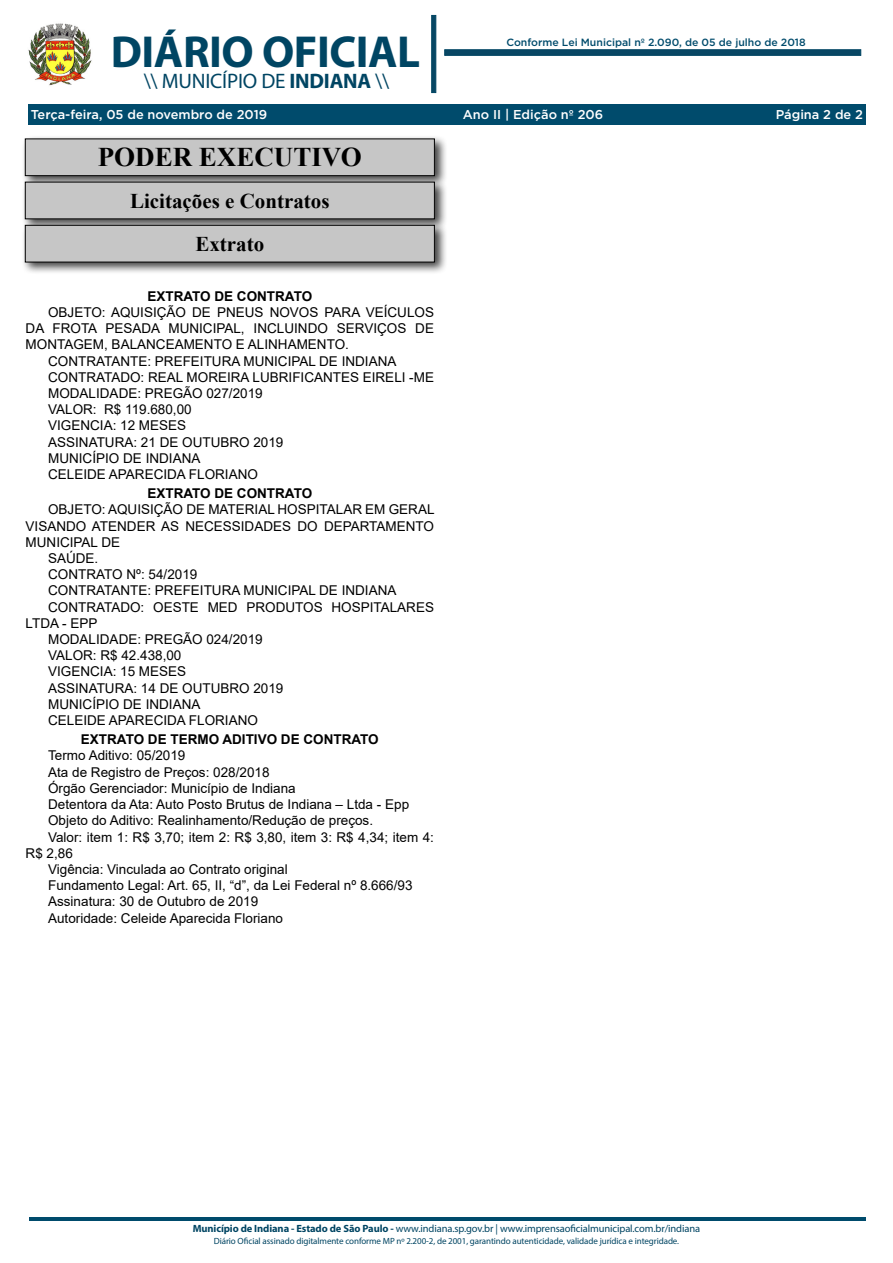
<style>
.page{position:relative;width:893px;height:1263px;background:#fff}
.page>*{position:absolute;margin:0;border:0;box-sizing:border-box;transform-origin:0 0}
.t1{font:700 45px "Myriad Pro";letter-spacing:-.01em;color:#004563}
.t2{font:700 27px "Times New Roman";color:#000}
.t3{font:700 21px "Times New Roman";color:#000}
.t4{font:21px "Myriad Pro";letter-spacing:-.01em;color:#004563}
._2_-_Corpo{font:13.5px/16.2px "Arial";color:#000;text-align:justify}
._1_-_Cabeçalho{font:700 13.5px "Arial";color:#000}
.t5{font:500 12.75px "Gotham";color:#fff}
.t6{font:10.5px "Myriad Pro";letter-spacing:-.01em;color:#004563}
.t7{font:500 10.5px "Gotham";color:#004b6c}
.t8{font:9px "Myriad Pro";letter-spacing:-.01em;color:#004563}
.s1{font-weight:700}
</style>
<div class="page">
<div style="left:28px;top:104px;width:837px;height:21px;background:#004b6c"></div>
<img style="left:28px;top:23px;width:64px;height:63px">
<svg style="left:431px;top:15px;width:5px;height:78px"></svg>
<svg style="left:444px;top:50px;width:417px;height:6px;background:#094965"></svg>
<hr style="left:29px;top:1218px;width:836px;height:3px;background:#004b6c">
<div style="left:21px;top:135px;width:426px;height:54px;background:#000;opacity:.75"></div>
<div style="left:25px;top:139px;width:409px;height:37px;background:#c6c6c6"></div>
<div style="left:25px;top:139px;width:410px;height:37px;border:1px solid #000"></div>
<div style="left:21px;top:178px;width:426px;height:54px;background:#000;opacity:.75"></div>
<div style="left:25px;top:182px;width:409px;height:37px;background:#c6c6c6"></div>
<div style="left:21px;top:221px;width:426px;height:54px;background:#000;opacity:.75"></div>
<div style="left:25px;top:225px;width:409px;height:37px;background:#c6c6c6"></div>
<div style="left:25px;top:225px;width:410px;height:37px;border:1px solid #000"></div>
<h1 class="t1" style="left:111px;top:23px;width:311px">DIÁRIO OFICIAL</h1>
<h3 class="t4" style="left:144px;top:68px;width:247px">\\ MUNICÍPIO DE <span class="s1">INDIANA</span> \\</h3>
<p class="t7" style="left:506px;top:35px;width:301px">Conforme Lei Municipal nº 2.090, de 05 de julho de 2018</p>
<p class="t5" style="left:31px;top:106px;width:238px">Terça-feira, 05 de novembro de 2019</p>
<p class="t5" style="left:463px;top:106px;width:142px">Ano II | Edição nº 206</p>
<p class="t5" style="left:776px;top:106px;width:89px">Página 2 de 2</p>
<p class="t2" style="left:98px;top:138px;width:266px">PODER EXECUTIVO</p>
<p class="t3" style="left:130px;top:185px;width:201px">Licitações e Contratos</p>
<p class="t3" style="left:195px;top:229px;width:70px">Extrato</p>
<p class="_1_-_Cabeçalho" style="left:147px;top:287px;width:166px">EXTRATO DE CONTRATO</p>
<p class="_2_-_Corpo" style="left:26px;top:304px;width:410px;text-indent:23px">OBJETO: AQUISIÇÃO DE PNEUS NOVOS PARA VEÍCULOS DA FROTA PESADA MUNICIPAL, INCLUINDO SERVIÇOS DE MONTAGEM, BALANCEAMENTO E ALINHAMENTO.</p>
<p class="_2_-_Corpo" style="left:48px;top:353px;width:350px">CONTRATANTE: PREFEITURA MUNICIPAL DE INDIANA</p>
<p class="_2_-_Corpo" style="left:48px;top:369px;width:387px">CONTRATADO: REAL MOREIRA LUBRIFICANTES EIRELI -ME</p>
<p class="_2_-_Corpo" style="left:48px;top:385px;width:216px">MODALIDADE: PREGÃO 027/2019</p>
<p class="_2_-_Corpo" style="left:48px;top:401px;width:145px">VALOR: R$ 119.680,00</p>
<p class="_2_-_Corpo" style="left:48px;top:417px;width:140px">VIGENCIA: 12 MESES</p>
<p class="_2_-_Corpo" style="left:48px;top:434px;width:237px">ASSINATURA: 21 DE OUTUBRO 2019</p>
<p class="_2_-_Corpo" style="left:48px;top:450px;width:154px">MUNICÍPIO DE INDIANA</p>
<p class="_2_-_Corpo" style="left:48px;top:466px;width:211px">CELEIDE APARECIDA FLORIANO</p>
<p class="_1_-_Cabeçalho" style="left:147px;top:484px;width:166px">EXTRATO DE CONTRATO</p>
<p class="_2_-_Corpo" style="left:26px;top:501px;width:410px;text-indent:23px">OBJETO: AQUISIÇÃO DE MATERIAL HOSPITALAR EM GERAL VISANDO ATENDER AS NECESSIDADES DO DEPARTAMENTO MUNICIPAL DE</p>
<p class="_2_-_Corpo" style="left:48px;top:550px;width:52px">SAÚDE.</p>
<p class="_2_-_Corpo" style="left:48px;top:566px;width:151px">CONTRATO Nº: 54/2019</p>
<p class="_2_-_Corpo" style="left:48px;top:582px;width:350px">CONTRATANTE: PREFEITURA MUNICIPAL DE INDIANA</p>
<p class="_2_-_Corpo" style="left:26px;top:599px;width:410px;text-indent:23px">CONTRATADO: OESTE MED PRODUTOS HOSPITALARES<br>LTDA - EPP</p>
<p class="_2_-_Corpo" style="left:48px;top:631px;width:216px">MODALIDADE: PREGÃO 024/2019</p>
<p class="_2_-_Corpo" style="left:48px;top:647px;width:135px">VALOR: R$ 42.438,00</p>
<p class="_2_-_Corpo" style="left:48px;top:663px;width:140px">VIGENCIA: 15 MESES</p>
<p class="_2_-_Corpo" style="left:48px;top:680px;width:237px">ASSINATURA: 14 DE OUTUBRO 2019</p>
<p class="_2_-_Corpo" style="left:48px;top:696px;width:154px">MUNICÍPIO DE INDIANA</p>
<p class="_2_-_Corpo" style="left:48px;top:712px;width:211px">CELEIDE APARECIDA FLORIANO</p>
<p class="_1_-_Cabeçalho" style="left:81px;top:730px;width:299px">EXTRATO DE TERMO ADITIVO DE CONTRATO</p>
<p class="_2_-_Corpo" style="left:48px;top:747px;width:139px">Termo Aditivo: 05/2019</p>
<p class="_2_-_Corpo" style="left:48px;top:764px;width:223px">Ata de Registro de Preços: 028/2018</p>
<p class="_2_-_Corpo" style="left:48px;top:780px;width:249px">Órgão Gerenciador: Município de Indiana</p>
<p class="_2_-_Corpo" style="left:48px;top:796px;width:362px">Detentora da Ata: Auto Posto Brutus de Indiana – Ltda - Epp</p>
<p class="_2_-_Corpo" style="left:48px;top:812px;width:326px">Objeto do Aditivo: Realinhamento/Redução de preços.</p>
<p class="_2_-_Corpo" style="left:26px;top:828px;width:410px;text-indent:23px">Valor: item 1: R$ 3,70; item 2: R$ 3,80, item 3: R$ 4,34; item 4:<br>R$ 2,86</p>
<p class="_2_-_Corpo" style="left:48px;top:861px;width:241px">Vigência: Vinculada ao Contrato original</p>
<p class="_2_-_Corpo" style="left:48px;top:877px;width:366px">Fundamento Legal: Art. 65, II, “d”, da Lei Federal nº 8.666/93</p>
<p class="_2_-_Corpo" style="left:48px;top:893px;width:212px">Assinatura: 30 de Outubro de 2019</p>
<p class="_2_-_Corpo" style="left:48px;top:910px;width:236px">Autoridade: Celeide Aparecida Floriano</p>
<p class="t6" style="left:193px;top:1222px;width:509px"><span class="s1">Município de Indiana - Estado de São Paulo -</span> www.indiana.sp.gov.br | www.imprensaoficialmunicipal.com.br/indiana</p>
<p class="t8" style="left:214px;top:1236px;width:467px">Diário Oficial assinado digitalmente conforme MP nº 2.200-2, de 2001, garantindo autenticidade, validade jurídica e integridade.</p>
</div>
